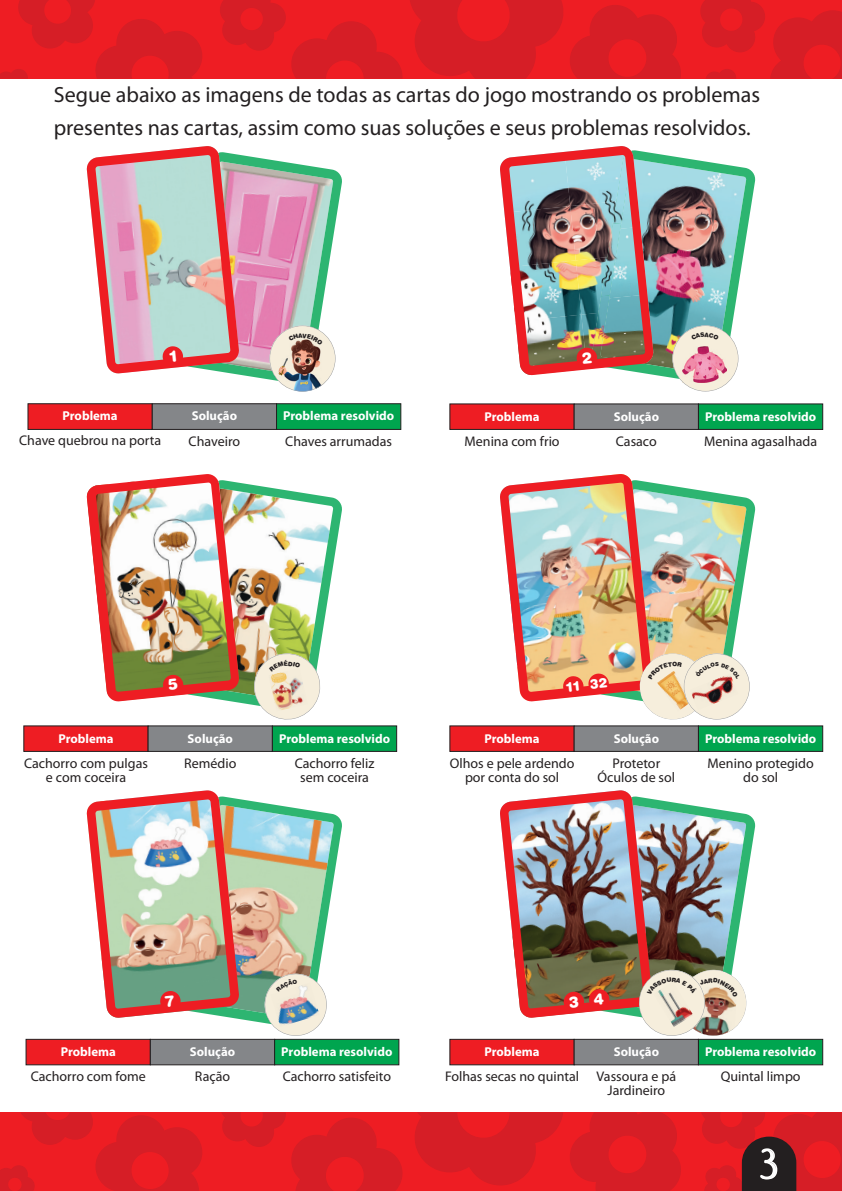
<style>
.page{position:relative;width:842px;height:1191px;background:#fff}
.page>*{position:absolute;margin:0;border:0;box-sizing:border-box;transform-origin:0 0}
.t1{font:22px/33px "Myriad Pro";color:#231f20}
.t2{font:14px/14px "Myriad Pro";color:#231f20;text-align:center}
.t3{font:900 13.2px "Helvetica Rounded";color:#fff}
.t4{font:700 13px "Myriad Pro";color:#fff}
.t5{font:700 12.8px "Myriad Pro";color:#fff}
</style>
<div class="page">
<div style="left:0;top:0;width:842px;height:79px;background:#ee1d23"></div>
<svg style="left:220px;top:0;width:183px;height:79px"></svg>
<svg style="left:0;top:0;width:202px;height:79px"></svg>
<svg style="left:700px;top:0;width:142px;height:79px"></svg>
<svg style="left:410px;top:0;width:271px;height:79px"></svg>
<div style="left:0;top:1112px;width:842px;height:79px;background:#ee1d23"></div>
<svg style="left:221px;top:1112px;width:182px;height:79px"></svg>
<svg style="left:0;top:1112px;width:202px;height:79px"></svg>
<svg style="left:415px;top:1112px;width:266px;height:79px"></svg>
<div style="left:672px;top:325px;width:66px;height:66px;background:#f6eedc;border-radius:50%"></div>
<img style="left:283px;top:385px;width:21px;height:6px">
<div style="left:27px;top:403px;width:126px;height:27px;background:#ee1d23;border:1px solid #231f20"></div>
<div style="left:152px;top:403px;width:125px;height:27px;background:#848689;border:1px solid #231f20"></div>
<div style="left:276px;top:403px;width:125px;height:27px;background:#00a54f;border:1px solid #231f20"></div>
<div style="left:449px;top:403px;width:126px;height:27px;background:#ee1d23;border:1px solid #231f20"></div>
<div style="left:574px;top:403px;width:125px;height:27px;background:#848689;border:1px solid #231f20"></div>
<div style="left:698px;top:403px;width:125px;height:27px;background:#00a54f;border:1px solid #231f20"></div>
<div style="left:449px;top:1038px;width:126px;height:27px;background:#ee1d23"></div>
<div style="left:574px;top:1038px;width:125px;height:27px;background:#848689;border:1px solid #231f20"></div>
<div style="left:698px;top:1038px;width:125px;height:27px;background:#00a54f;border:1px solid #231f20"></div>
<div style="left:449px;top:725px;width:126px;height:27px;background:#ee1d23;border:1px solid #231f20"></div>
<div style="left:574px;top:725px;width:125px;height:27px;background:#848689;border:1px solid #231f20"></div>
<div style="left:698px;top:725px;width:125px;height:27px;background:#00a54f;border:1px solid #231f20"></div>
<div style="left:26px;top:1038px;width:125px;height:27px;background:#ee1d23;border:1px solid #231f20"></div>
<div style="left:150px;top:1038px;width:125px;height:27px;background:#848689;border:1px solid #231f20"></div>
<div style="left:274px;top:1038px;width:125px;height:27px;background:#00a54f;border:1px solid #231f20"></div>
<div style="left:23px;top:725px;width:126px;height:27px;background:#ee1d23;border:1px solid #231f20"></div>
<div style="left:148px;top:725px;width:125px;height:27px;background:#848689;border:1px solid #231f20"></div>
<div style="left:272px;top:725px;width:125px;height:27px;background:#00a54f;border:1px solid #231f20"></div>
<img style="left:500px;top:146px;width:256px;height:239px">
<img style="left:86px;top:474px;width:256px;height:246px">
<svg style="left:86px;top:146px;width:256px;height:239px"></svg>
<img style="left:500px;top:474px;width:256px;height:246px">
<img style="left:499px;top:790px;width:257px;height:250px">
<svg style="left:86px;top:790px;width:257px;height:249px"></svg>
<svg style="left:701px;top:1112px;width:141px;height:79px"></svg>
<h1 class="t1" style="left:54px;top:78px;width:708px">Segue abaixo as imagens de todas as cartas do jogo mostrando os problemas presentes nas cartas, assim como suas soluções e seus problemas resolvidos.</h1>
<p class="t4" style="left:63px;top:407px;width:57px">Problema</p>
<p class="t4" style="left:192px;top:407px;width:47px">Solução</p>
<p class="t4" style="left:283px;top:407px;width:113px">Problema resolvido</p>
<p class="t2" style="left:19px;top:433px;width:143px">Chave quebrou na porta</p>
<p class="t2" style="left:189px;top:433px;width:53px">Chaveiro</p>
<p class="t2" style="left:285px;top:433px;width:108px">Chaves arrumadas</p>
<p class="t5" style="left:484px;top:408px;width:57px">Problema</p>
<p class="t5" style="left:614px;top:408px;width:47px">Solução</p>
<p class="t5" style="left:705px;top:408px;width:113px">Problema resolvido</p>
<p class="t2" style="left:464px;top:433px;width:97px">Menina com frio</p>
<p class="t2" style="left:616px;top:433px;width:42px">Casaco</p>
<p class="t2" style="left:704px;top:433px;width:114px">Menina agasalhada</p>
<p class="t3" style="left:565px;top:678px;width:43px;rotate:-6deg">11 32</p>
<p class="t5" style="left:58px;top:730px;width:57px">Problema</p>
<p class="t5" style="left:188px;top:730px;width:47px">Solução</p>
<p class="t5" style="left:279px;top:730px;width:113px">Problema resolvido</p>
<p class="t5" style="left:484px;top:730px;width:57px">Problema</p>
<p class="t5" style="left:614px;top:730px;width:47px">Solução</p>
<p class="t5" style="left:705px;top:730px;width:113px">Problema resolvido</p>
<p class="t2" style="left:24px;top:755px;width:125px">Cachorro com pulgas e com coceira</p>
<p class="t2" style="left:295px;top:755px;width:81px">Cachorro feliz sem coceira</p>
<p class="t2" style="left:184px;top:755px;width:54px">Remédio</p>
<p class="t2" style="left:450px;top:755px;width:126px">Olhos e pele ardendo por conta do sol</p>
<p class="t2" style="left:708px;top:755px;width:108px">Menino protegido do sol</p>
<p class="t2" style="left:598px;top:755px;width:79px">Protetor<br>Óculos de sol</p>
<p class="t5" style="left:61px;top:1043px;width:57px">Problema</p>
<p class="t5" style="left:190px;top:1043px;width:47px">Solução</p>
<p class="t5" style="left:281px;top:1043px;width:113px">Problema resolvido</p>
<p class="t2" style="left:31px;top:1069px;width:117px">Cachorro com fome</p>
<p class="t2" style="left:195px;top:1069px;width:37px">Ração</p>
<p class="t2" style="left:283px;top:1069px;width:110px">Cachorro satisfeito</p>
<p class="t5" style="left:484px;top:1043px;width:57px">Problema</p>
<p class="t5" style="left:614px;top:1043px;width:47px">Solução</p>
<p class="t5" style="left:705px;top:1043px;width:113px">Problema resolvido</p>
<p class="t2" style="left:445px;top:1069px;width:233px">Folhas secas no quintal Vassoura e pá</p>
<p class="t2" style="left:721px;top:1069px;width:81px">Quintal limpo</p>
<p class="t2" style="left:607px;top:1083px;width:59px">Jardineiro</p>
</div>
